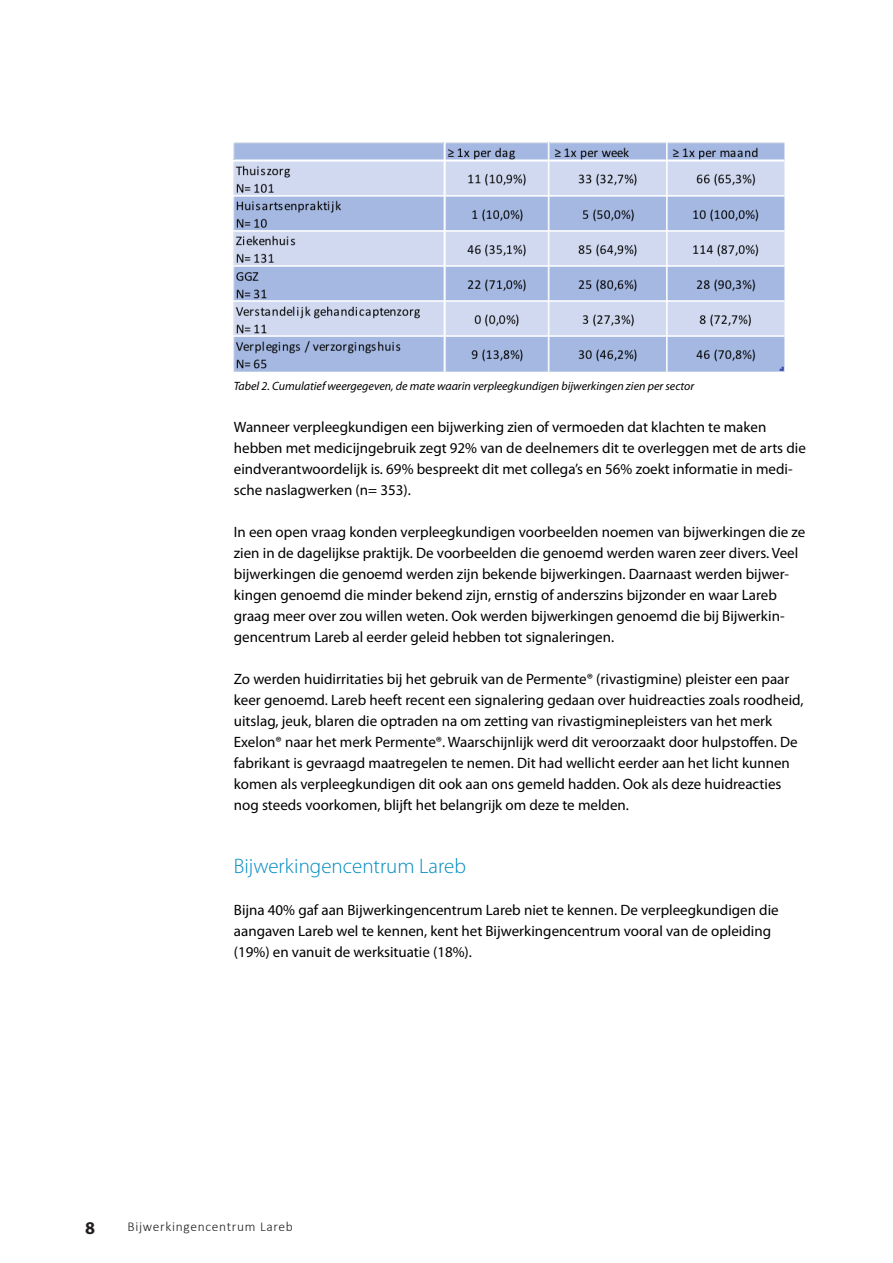
<style>
.page{position:relative;width:893px;height:1263px;background:#fff}
.page>*{position:absolute;margin:0;border:0;box-sizing:border-box;transform-origin:0 0}
.kopje_2{font:300 21px "Myriad Pro";color:#008bc1}
.t1{font:700 18px "Myriad Pro";color:#231f20}
.plat{font:15px/21px "Myriad Pro";color:#000}
.t2{font:300 13.5px "Calibri";letter-spacing:.05em;color:#231f20}
.plat-2{font:italic 12px "Myriad Pro";color:#000}
</style>
<div class="page">
<img style="left:234px;top:143px;width:551px;height:228px">
<p class="plat-2" style="left:234px;top:380px;width:462px">Tabel 2. Cumulatief weergegeven, de mate waarin verpleegkundigen bijwerkingen zien per sector</p>
<p class="plat" style="left:234px;top:417px;width:573px">Wanneer verpleegkundigen een bijwerking zien of vermoeden dat klachten te maken hebben met medicijngebruik zegt 92% van de deelnemers dit te overleggen met de arts die eindverantwoordelijk is. 69% bespreekt dit met collega’s en 56% zoekt informatie in medi&shy;sche naslagwerken (n= 353).</p>
<p class="plat" style="left:234px;top:522px;width:573px">In een open vraag konden verpleegkundigen voorbeelden noemen van bijwerkingen die ze zien in de dagelijkse praktijk. De voorbeelden die genoemd werden waren zeer divers. Veel bijwerkingen die genoemd werden zijn bekende bijwerkingen. Daarnaast werden bijwer&shy;kingen genoemd die minder bekend zijn, ernstig of anderszins bijzonder en waar Lareb graag meer over zou willen weten. Ook werden bijwerkingen genoemd die bij Bijwerkin&shy;gencentrum Lareb al eerder geleid hebben tot signaleringen.</p>
<p class="plat" style="left:234px;top:669px;width:571px">Zo werden huidirritaties bij het gebruik van de Permente® (rivastigmine) pleister een paar keer genoemd. Lareb heeft recent een signalering gedaan over huidreacties zoals roodheid, uitslag, jeuk, blaren die optraden na om zetting van rivastigminepleisters van het merk Exelon® naar het merk Permente®. Waarschijnlijk werd dit veroorzaakt door hulpstoffen. De fabrikant is gevraagd maatregelen te nemen. Dit had wellicht eerder aan het licht kunnen komen als verpleegkundigen dit ook aan ons gemeld hadden. Ook als deze huidreacties nog steeds voorkomen, blijft het belangrijk om deze te melden.</p>
<p class="kopje_2" style="left:234px;top:854px;width:234px">Bijwerkingencentrum Lareb</p>
<p class="plat" style="left:234px;top:900px;width:546px">Bijna 40% gaf aan Bijwerkingencentrum Lareb niet te kennen. De verpleegkundigen die aangaven Lareb wel te kennen, kent het Bijwerkingencentrum vooral van de opleiding (19%) en vanuit de werksituatie (18%).</p>
<p class="t1" style="left:85px;top:1218px;width:11px">8</p>
<p class="t2" style="left:128px;top:1218px;width:167px">Bijwerkingencentrum Lareb</p>
</div>
